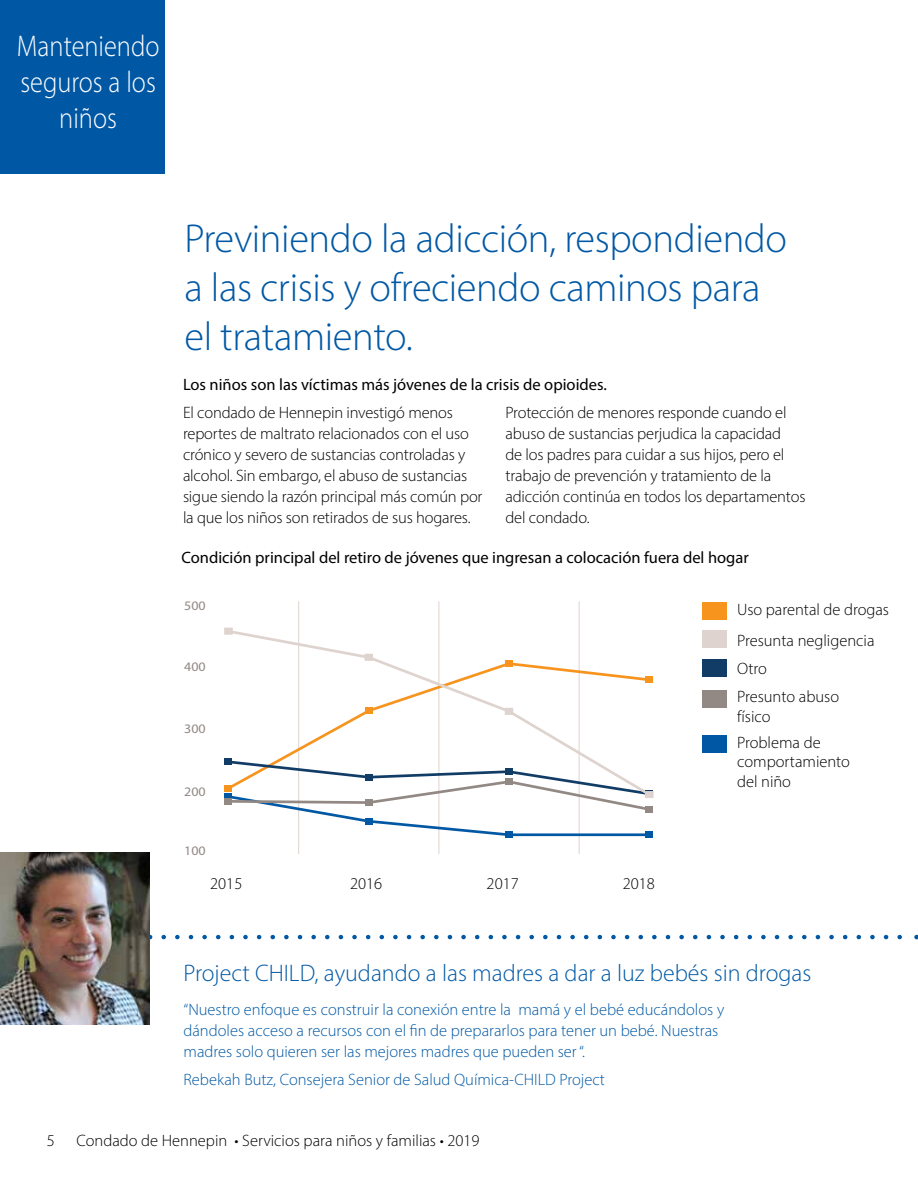
<style>
.page{position:relative;width:918px;height:1188px;background:#fff}
.page>*{position:absolute;margin:0;border:0;box-sizing:border-box;transform-origin:0 0}
.t1{font:300 40.5px/48.6px "Myriad Pro";letter-spacing:-.01em;color:#0058a4}
.t2{font:300 30px/36px "Myriad Pro";color:#fff;text-align:center;scale:.88 1}
.t3{font:300 24px "Myriad Pro";color:#0058a4}
.t4{font:300 16.5px/21px "Myriad Pro";letter-spacing:-.01em;color:#000}
.t5{font:300 16.5px/21px "Myriad Pro";color:#0058a4}
.t6{font:16.5px "Myriad Pro";color:#000}
.t7{font:13.05px "Myriad Pro";color:#928884;scale:1.07 1}
</style>
<div class="page">
<svg style="left:149px;top:935px;width:753px;height:4px"></svg>
<div style="left:0;top:0;width:165px;height:174px;background:#0058a4"></div>
<img style="left:0;top:853px;width:149px;height:171px">
<div style="left:703px;top:690px;width:24px;height:17px;background:#928884"></div>
<div style="left:703px;top:660px;width:24px;height:17px;background:#113c66"></div>
<div style="left:703px;top:631px;width:24px;height:17px;background:#ded3ce"></div>
<div style="left:703px;top:735px;width:24px;height:18px;background:#0058a4"></div>
<div style="left:703px;top:603px;width:24px;height:17px;background:#f7941e"></div>
<hr style="left:298px;top:601px;width:1px;height:253px;background:#ded3ce">
<hr style="left:439px;top:601px;width:1px;height:253px;background:#ded3ce">
<hr style="left:579px;top:601px;width:1px;height:253px;background:#ded3ce">
<svg style="left:226px;top:798px;width:426px;height:40px"></svg>
<svg style="left:226px;top:628px;width:427px;height:170px"></svg>
<div style="left:225px;top:785px;width:7px;height:6px;background:#f7941e"></div>
<div style="left:365px;top:708px;width:8px;height:6px;background:#f7941e"></div>
<div style="left:505px;top:660px;width:8px;height:7px;background:#f7941e"></div>
<div style="left:646px;top:677px;width:7px;height:6px;background:#f7941e"></div>
<div style="left:225px;top:759px;width:7px;height:6px;background:#113c66"></div>
<div style="left:365px;top:774px;width:8px;height:6px;background:#113c66"></div>
<div style="left:505px;top:769px;width:8px;height:6px;background:#113c66"></div>
<div style="left:225px;top:793px;width:7px;height:7px;background:#0058a4"></div>
<div style="left:365px;top:818px;width:8px;height:6px;background:#0058a4"></div>
<div style="left:505px;top:832px;width:8px;height:6px;background:#0058a4"></div>
<div style="left:646px;top:832px;width:7px;height:6px;background:#0058a4"></div>
<div style="left:225px;top:798px;width:7px;height:6px;background:#928884"></div>
<div style="left:365px;top:800px;width:8px;height:6px;background:#928884"></div>
<div style="left:505px;top:778px;width:8px;height:7px;background:#928884"></div>
<div style="left:646px;top:806px;width:7px;height:7px;background:#928884"></div>
<div style="left:224px;top:628px;width:9px;height:6px;background:#ded3ce"></div>
<div style="left:365px;top:654px;width:8px;height:7px;background:#ded3ce"></div>
<div style="left:505px;top:708px;width:8px;height:7px;background:#ded3ce"></div>
<div style="left:645px;top:791px;width:8px;height:7px;background:#ded3ce;border:1px solid #ded3ce"></div>
<h2 class="t2" style="left:17px;top:28px;width:164px">Manteniendo seguros a los niños</h2>
<h1 class="t1" style="left:184px;top:214px;width:604px">Previniendo la adicción, respondiendo a las crisis y ofreciendo caminos para el tratamiento.</h1>
<p class="t6" style="left:183px;top:374px;width:425px">Los niños son las víctimas más jóvenes de la crisis de opioides.</p>
<p class="t4" style="left:183px;top:402px;width:301px">El condado de Hennepin investigó menos reportes de maltrato relacionados con el uso crónico y severo de sustancias controladas y alcohol. Sin embargo, el abuso de sustancias sigue siendo la razón principal más común por la que los niños son retirados de sus hogares.</p>
<p class="t4" style="left:505px;top:402px;width:302px">Protección de menores responde cuando el abuso de sustancias perjudica la capacidad<br>de los padres para cuidar a sus hijos, pero el trabajo de prevención y tratamiento de la adicción continúa en todos los departamentos del condado.</p>
<p class="t6" style="left:181px;top:547px;width:569px">Condición principal del retiro de jóvenes que ingresan a colocación fuera del hogar</p>
<p class="t7" style="left:184px;top:598px;width:22px">500</p>
<p class="t7" style="left:184px;top:659px;width:22px">400</p>
<p class="t7" style="left:184px;top:720px;width:22px">300</p>
<p class="t7" style="left:184px;top:784px;width:22px">200</p>
<p class="t7" style="left:184px;top:843px;width:22px">100</p>
<p class="t4" style="left:210px;top:873px;width:34px">2015</p>
<p class="t4" style="left:350px;top:873px;width:34px">2016</p>
<p class="t4" style="left:487px;top:873px;width:34px">2017</p>
<p class="t4" style="left:623px;top:873px;width:34px">2018</p>
<p class="t4" style="left:737px;top:599px;width:154px">Uso parental de drogas</p>
<p class="t4" style="left:737px;top:630px;width:139px">Presunta negligencia</p>
<p class="t4" style="left:737px;top:658px;width:31px">Otro</p>
<p class="t4" style="left:737px;top:687px;width:104px;line-height:19.8px">Presunto abuso físico</p>
<p class="t4" style="left:737px;top:732px;width:115px;line-height:19.8px">Problema de comportamiento del niño</p>
<h3 class="t3" style="left:184px;top:959px;width:629px">Project CHILD, ayudando a las madres a dar a luz bebés sin drogas</h3>
<p class="t5" style="left:184px;top:998px;width:542px">“Nuestro enfoque es construir la conexión entre la mamá y el bebé educándolos y dándoles acceso a recursos con el fin de prepararlos para tener un bebé. Nuestras madres solo quieren ser las mejores madres que pueden ser “.</p>
<p class="t5" style="left:184px;top:1069px;width:423px">Rebekah Butz, Consejera Senior de Salud Química-CHILD Project</p>
<p class="t4" style="left:47px;top:1130px;width:10px">5</p>
<p class="t4" style="left:77px;top:1130px;width:405px">Condado de Hennepin • Servicios para niños y familias • 2019</p>
</div>
